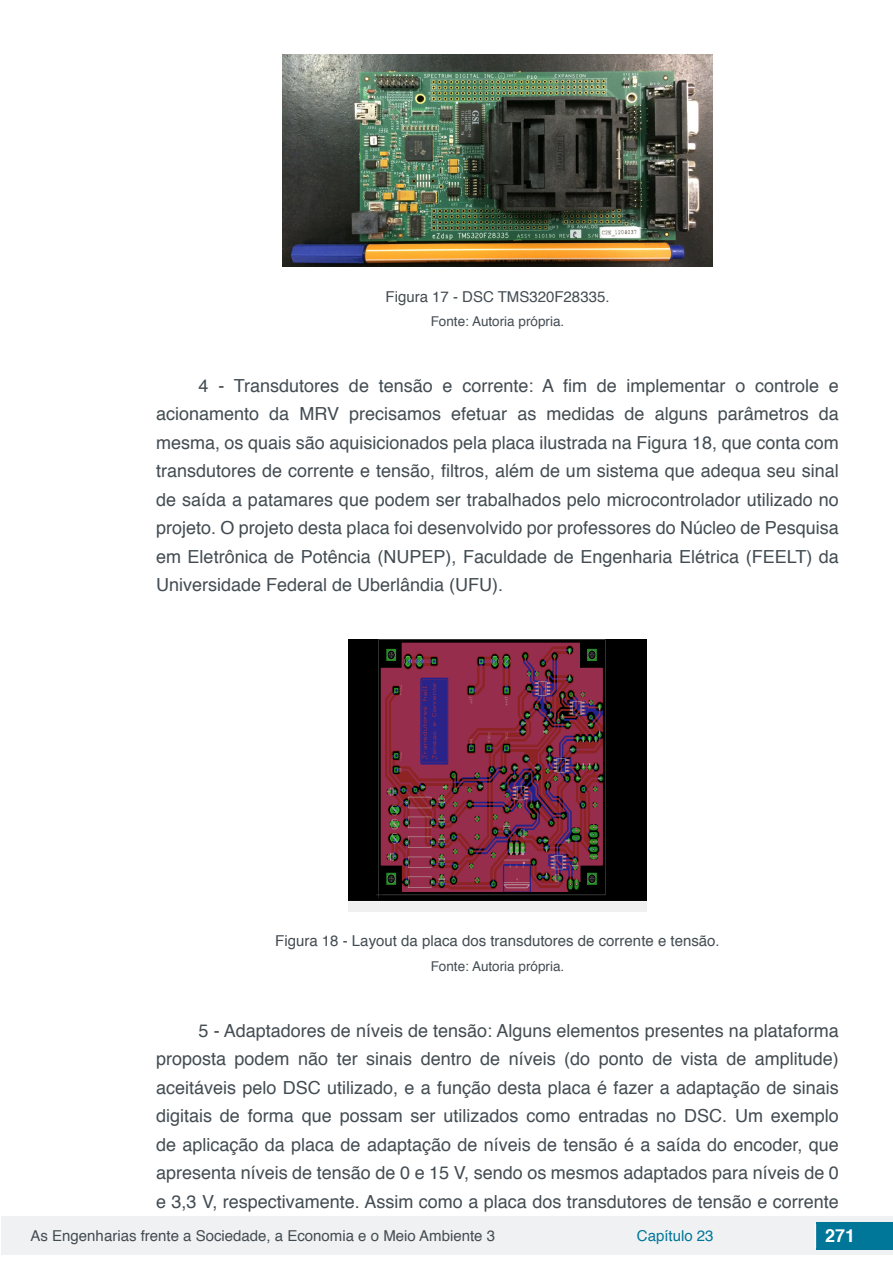
<style>
.page{position:relative;width:893px;height:1263px;background:#fff}
.page>*{position:absolute;margin:0;border:0;box-sizing:border-box;transform-origin:0 0}
.txt{font:18px/28.5px "Helvetica";color:#434c52;text-align:justify}
.t1{font:700 18px "Helvetica";color:#fff}
.info_tab_gra_imag{font:15px "Helvetica";color:#434c52}
.t2{font:15px "Helvetica";color:#007699}
.fonte_tab_gra_imag{font:13.5px "Helvetica";color:#434c52}
</style>
<div class="page">
<div style="left:1px;top:1216px;width:891px;height:38px;background:#f0f1f2"></div>
<div style="left:816px;top:1222px;width:77px;height:27px;background:#007699"></div>
<svg style="left:815px;top:1224px;width:1px;height:24px"></svg>
<img style="left:283px;top:54px;width:429px;height:213px">
<img style="left:349px;top:640px;width:297px;height:271px">
<p class="info_tab_gra_imag" style="left:385px;top:285px;width:225px">Figura 17 - DSC TMS320F28335.</p>
<p class="fonte_tab_gra_imag" style="left:431px;top:311px;width:135px">Fonte: Autoria própria.</p>
<p class="txt" style="left:156px;top:372px;width:684px;text-indent:43px">4 - Transdutores de tensão e corrente: A fim de implementar o controle e acionamento da MRV precisamos efetuar as medidas de alguns parâmetros da mesma, os quais são aquisicionados pela placa ilustrada na Figura 18, que conta com transdutores de corrente e tensão, filtros, além de um sistema que adequa seu sinal de saída a patamares que podem ser trabalhados pelo microcontrolador utilizado no projeto. O projeto desta placa foi desenvolvido por professores do Núcleo de Pesquisa em Eletrônica de Potência (NUPEP), Faculdade de Engenharia Elétrica (FEELT) da Universidade Federal de Uberlândia (UFU).</p>
<p class="info_tab_gra_imag" style="left:275px;top:930px;width:446px">Figura 18 - Layout da placa dos transdutores de corrente e tensão.</p>
<p class="fonte_tab_gra_imag" style="left:431px;top:956px;width:135px">Fonte: Autoria própria.</p>
<p class="txt" style="left:156px;top:1017px;width:684px;text-indent:43px">5 - Adaptadores de níveis de tensão: Alguns elementos presentes na plataforma proposta podem não ter sinais dentro de níveis (do ponto de vista de amplitude) aceitáveis pelo DSC utilizado, e a função desta placa é fazer a adaptação de sinais digitais de forma que possam ser utilizados como entradas no DSC. Um exemplo de aplicação da placa de adaptação de níveis de tensão é a saída do encoder, que apresenta níveis de tensão de 0 e 15 V, sendo os mesmos adaptados para níveis de 0 e 3,3 V, respectivamente. Assim como a placa dos transdutores de tensão e corrente</p>
<p class="info_tab_gra_imag" style="left:31px;top:1224px;width:466px">As Engenharias frente a Sociedade, a Economia e o Meio Ambiente 3</p>
<p class="t2" style="left:637px;top:1224px;width:78px">Capítulo 23</p>
<p class="t1" style="left:825px;top:1221px;width:32px">271</p>
</div>
